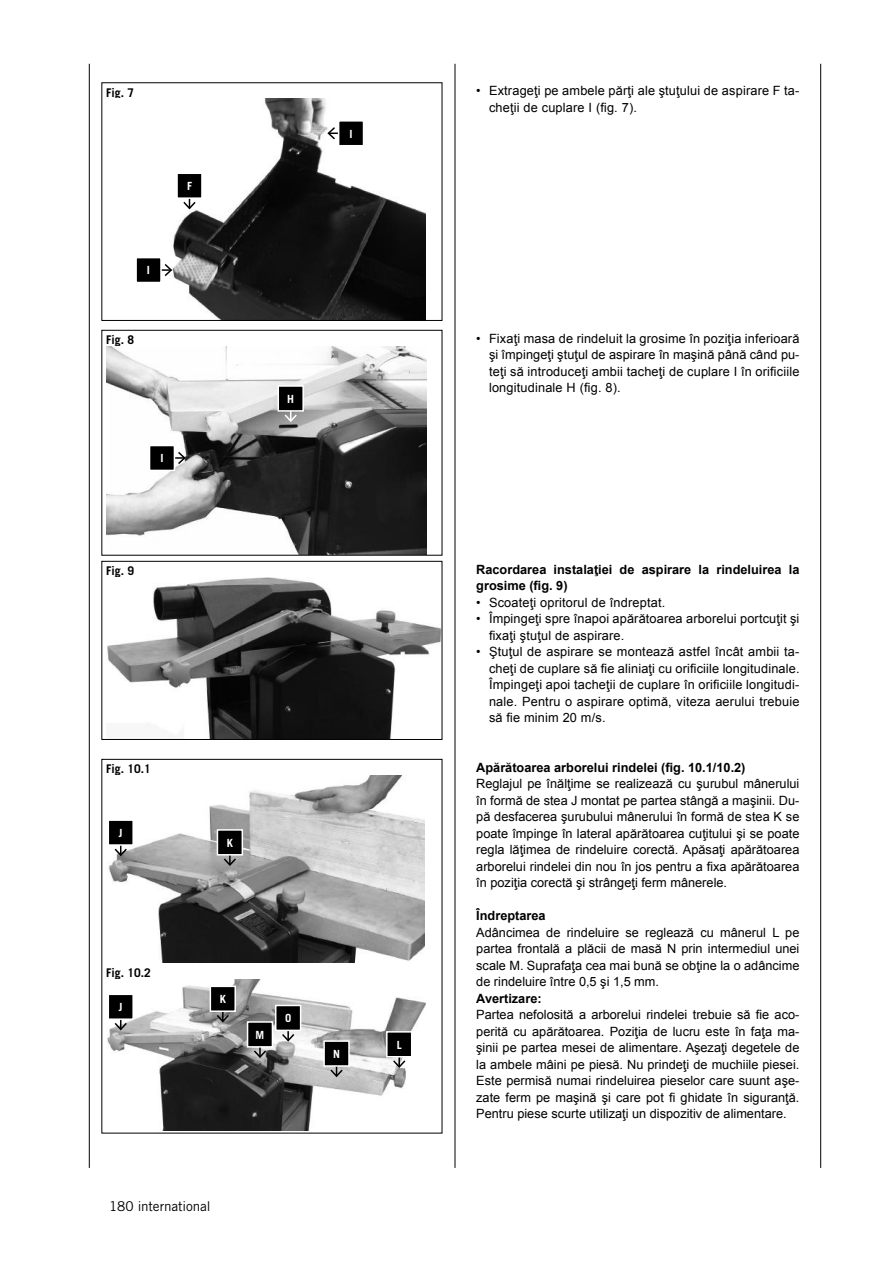
<style>
.page{position:relative;width:893px;height:1263px;background:#fff}
.page>*{position:absolute;margin:0;border:0;box-sizing:border-box;transform-origin:0 0}
.t1{font:13.5px "Trade Gothic";letter-spacing:-.01em;color:#000}
.t2{font:12.75px/16.5px "Arial";letter-spacing:.015em;color:#000;text-align:justify}
.t3{font:700 12.75px/16.5px "Arial";color:#000}
.t4{font:700 12px "Trade Gothic";color:#000}
.t5{font:700 11.25px "Trade Gothic";color:#fff}
</style>
<div class="page">
<hr style="left:89px;top:64px;width:1px;height:1104px;background:#000">
<hr style="left:455px;top:64px;width:1px;height:1104px;background:#000">
<hr style="left:820px;top:64px;width:1px;height:1104px;background:#000">
<img style="left:173px;top:99px;width:252px;height:220px">
<svg style="left:182px;top:199px;width:15px;height:11px"></svg>
<div style="left:177px;top:173px;width:25px;height:25px;background:#000"></div>
<div style="left:176px;top:173px;width:27px;height:26px;border:2px solid #fff"></div>
<hr style="left:149px;top:269px;width:22px;height:2px;background:#000">
<svg style="left:163px;top:264px;width:10px;height:12px"></svg>
<div style="left:136px;top:258px;width:25px;height:24px;background:#000"></div>
<div style="left:135px;top:257px;width:27px;height:26px;border:2px solid #fff"></div>
<svg style="left:326px;top:126px;width:12px;height:15px"></svg>
<div style="left:339px;top:121px;width:25px;height:25px;background:#000"></div>
<div style="left:338px;top:120px;width:26px;height:26px;border:2px solid #fff"></div>
<div style="left:102px;top:83px;width:340px;height:238px;border:1px solid #000"></div>
<img style="left:106px;top:346px;width:321px;height:207px">
<hr style="left:162px;top:457px;width:23px;height:2px;background:#000">
<svg style="left:176px;top:450px;width:11px;height:16px"></svg>
<div style="left:150px;top:445px;width:24px;height:25px;background:#000"></div>
<div style="left:149px;top:445px;width:26px;height:26px;border:2px solid #fff"></div>
<svg style="left:283px;top:412px;width:15px;height:11px"></svg>
<div style="left:278px;top:386px;width:25px;height:25px;background:#000"></div>
<div style="left:278px;top:385px;width:26px;height:27px;border:2px solid #fff"></div>
<div style="left:102px;top:330px;width:340px;height:225px;border:1px solid #000"></div>
<img style="left:107px;top:577px;width:336px;height:162px">
<div style="left:102px;top:561px;width:340px;height:179px;border:1px solid #000"></div>
<img style="left:108px;top:775px;width:317px;height:187px">
<hr style="left:229px;top:842px;width:2px;height:23px;background:#000">
<svg style="left:222px;top:857px;width:16px;height:10px"></svg>
<div style="left:217px;top:830px;width:25px;height:25px;background:#000"></div>
<div style="left:217px;top:829px;width:26px;height:26px;border:2px solid #fff"></div>
<svg style="left:113px;top:846px;width:15px;height:11px"></svg>
<div style="left:108px;top:820px;width:25px;height:25px;background:#000"></div>
<div style="left:108px;top:819px;width:26px;height:27px;border:2px solid #fff"></div>
<img style="left:107px;top:979px;width:318px;height:151px">
<hr style="left:222px;top:999px;width:2px;height:22px;background:#000">
<svg style="left:215px;top:1013px;width:15px;height:10px"></svg>
<div style="left:210px;top:986px;width:25px;height:25px;background:#000"></div>
<div style="left:210px;top:985px;width:26px;height:27px;border:2px solid #fff"></div>
<svg style="left:113px;top:1020px;width:15px;height:11px"></svg>
<div style="left:108px;top:994px;width:25px;height:25px;background:#000"></div>
<div style="left:108px;top:993px;width:26px;height:27px;border:2px solid #fff"></div>
<hr style="left:287px;top:1018px;width:2px;height:22px;background:#000">
<svg style="left:280px;top:1032px;width:16px;height:11px"></svg>
<div style="left:276px;top:1005px;width:25px;height:25px;background:#000"></div>
<div style="left:275px;top:1005px;width:26px;height:26px;border:2px solid #fff"></div>
<hr style="left:259px;top:1034px;width:2px;height:23px;background:#000">
<svg style="left:252px;top:1049px;width:16px;height:10px"></svg>
<div style="left:248px;top:1022px;width:24px;height:25px;background:#000"></div>
<div style="left:247px;top:1021px;width:26px;height:26px;border:2px solid #fff"></div>
<hr style="left:398px;top:1044px;width:2px;height:23px;background:#000">
<svg style="left:392px;top:1059px;width:15px;height:10px"></svg>
<div style="left:387px;top:1032px;width:25px;height:25px;background:#000"></div>
<div style="left:386px;top:1031px;width:26px;height:26px;border:2px solid #fff"></div>
<svg style="left:329px;top:1067px;width:15px;height:11px"></svg>
<div style="left:324px;top:1041px;width:25px;height:25px;background:#000"></div>
<div style="left:323px;top:1040px;width:27px;height:27px;border:2px solid #fff"></div>
<p class="t4" style="left:106px;top:85px;width:30px">Fig. 7</p>
<p class="t5" style="left:147px;top:263px;width:5px">I</p>
<p class="t4" style="left:106px;top:332px;width:30px">Fig. 8</p>
<p class="t5" style="left:187px;top:179px;width:6px">F</p>
<p class="t5" style="left:160px;top:451px;width:5px">I</p>
<p class="t4" style="left:106px;top:563px;width:30px">Fig. 9</p>
<p class="t5" style="left:349px;top:127px;width:5px">I</p>
<p class="t5" style="left:287px;top:392px;width:8px">H</p>
<p class="t4" style="left:106px;top:761px;width:46px">Fig. 10.1</p>
<p class="t5" style="left:119px;top:826px;width:5px">J</p>
<p class="t4" style="left:106px;top:965px;width:46px">Fig. 10.2</p>
<p class="t5" style="left:119px;top:1000px;width:5px">J</p>
<p class="t5" style="left:227px;top:836px;width:8px">K</p>
<p class="t5" style="left:220px;top:992px;width:8px">K</p>
<p class="t5" style="left:256px;top:1028px;width:10px">M</p>
<p class="t5" style="left:285px;top:1011px;width:8px">O</p>
<p class="t5" style="left:333px;top:1047px;width:8px">N</p>
<p class="t1" style="left:109px;top:1198px;width:103px">180 international</p>
<p class="t5" style="left:397px;top:1038px;width:6px">L</p>
<p class="t2" style="left:489px;top:83px;width:312px;text-indent:-13px">• Extrageţi pe ambele părţi ale ştuţului de aspirare F ta&shy;cheţii de cuplare I (fig. 7).</p>
<p class="t2" style="left:489px;top:330px;width:312px;text-indent:-13px">• Fixaţi masa de rindeluit la grosime în poziţia inferioară şi împingeţi ştuţul de aspirare în maşină până când pu&shy;teţi să introduceţi ambii tacheţi de cuplare I în orificiile longitudinale H (fig. 8).</p>
<p class="t3" style="left:476px;top:561px;width:325px">Racordarea instalaţiei de aspirare la rindeluirea la grosime (fig. 9)</p>
<p class="t2" style="left:476px;top:594px;width:191px">• Scoateţi opritorul de îndreptat.</p>
<p class="t2" style="left:489px;top:611px;width:312px;text-indent:-13px">• Împingeţi spre înapoi apărătoarea arborelui portcuţit şi fixaţi ştuţul de aspirare.</p>
<p class="t2" style="left:489px;top:644px;width:312px;text-indent:-13px">• Ştuţul de aspirare se montează astfel încât ambii ta&shy;cheţi de cuplare să fie aliniaţi cu orificiile longitudinale.<br>Împingeţi apoi tacheţii de cuplare în orificiile longitudi&shy;nale. Pentru o aspirare optimă, viteza aerului trebuie să fie minim 20 m/s.</p>
<p class="t3" style="left:476px;top:759px;width:271px">Apărătoarea arborelui rindelei (fig. 10.1/10.2)</p>
<p class="t2" style="left:476px;top:776px;width:325px">Reglajul pe înălţime se realizează cu şurubul mânerului în formă de stea J montat pe partea stângă a maşinii. Du&shy;pă desfacerea şurubului mânerului în formă de stea K se poate împinge în lateral apărătoarea cuţitului şi se poate regla lăţimea de rindeluire corectă. Apăsaţi apărătoarea arborelui rindelei din nou în jos pentru a fixa apărătoarea în poziţia corectă şi strângeţi ferm mânerele.</p>
<p class="t3" style="left:476px;top:908px;width:71px">Îndreptarea</p>
<p class="t2" style="left:476px;top:924px;width:325px">Adâncimea de rindeluire se reglează cu mânerul L pe partea frontală a plăcii de masă N prin intermediul unei scale M. Suprafaţa cea mai bună se obţine la o adâncime de rindeluire între 0,5 şi 1,5 mm.</p>
<p class="t3" style="left:476px;top:990px;width:67px">Avertizare:</p>
<p class="t2" style="left:476px;top:1007px;width:325px">Partea nefolosită a arborelui rindelei trebuie să fie aco&shy;perită cu apărătoarea. Poziţia de lucru este în faţa ma&shy;şinii pe partea mesei de alimentare. Aşezaţi degetele de la ambele mâini pe piesă. Nu prindeţi de muchiile piesei.<br>Este permisă numai rindeluirea pieselor care suunt aşe&shy;zate ferm pe maşină şi care pot fi ghidate în siguranţă.<br>Pentru piese scurte utilizaţi un dispozitiv de alimentare.</p>
</div>
